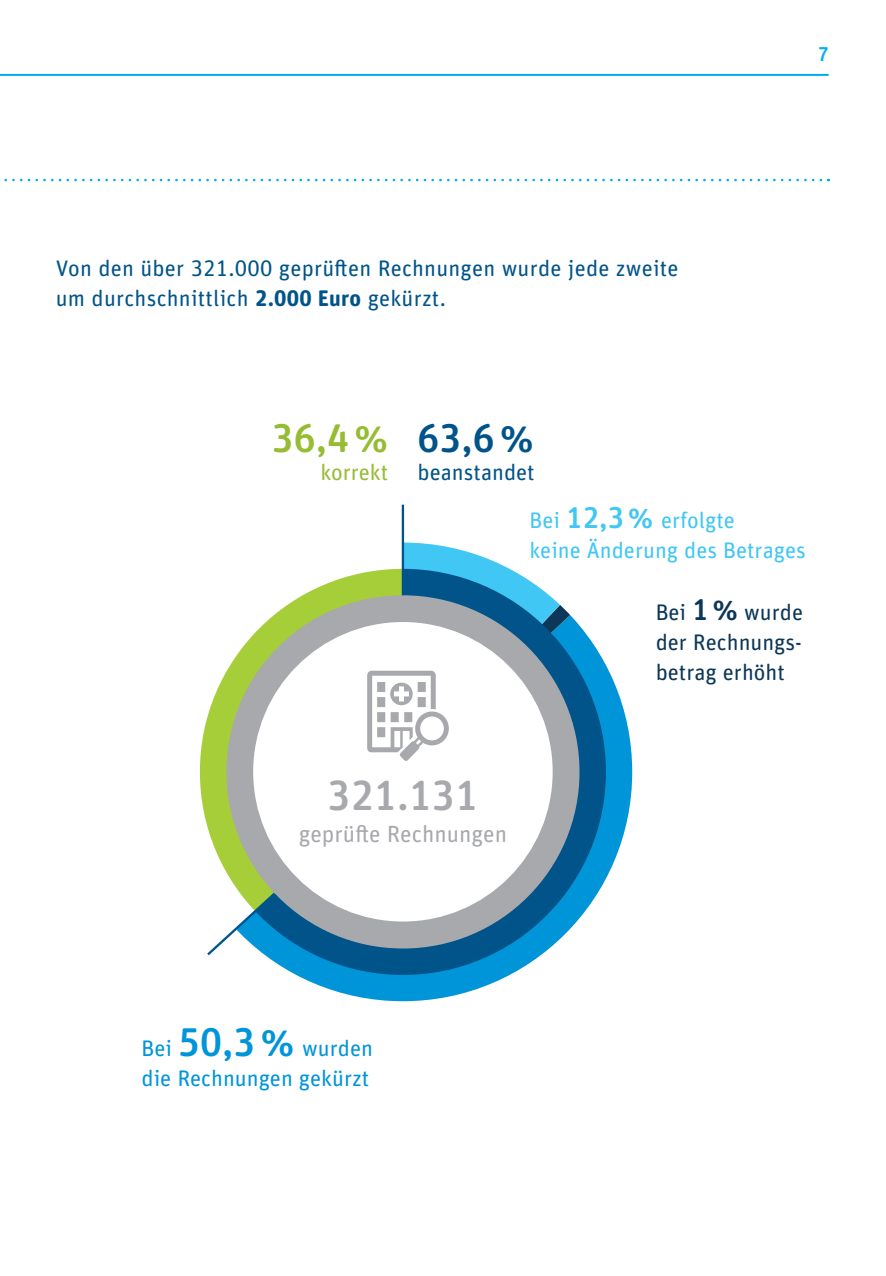
<style>
.page{position:relative;width:886px;height:1276px;background:#fff}
.page>*{position:absolute;margin:0;border:0;box-sizing:border-box;transform-origin:0 0}
.t1{font:500 42px "Unit Rounded Pro";color:#a8a9ad}
.t2{font:500 40px "Unit Rounded Pro";color:#01548a}
.t3{font:500 40px "Unit Rounded Pro";color:#96bc33}
.t4{font:23.5px "Unit Rounded Pro";color:#a8a9ad}
.Fließtext_9_5___14{font:22.5px/30px "Unit Rounded Pro";letter-spacing:.01em;color:#01548a}
.t5{font:22.5px "Unit Rounded Pro";color:#40c7f4}
.t6{font:22.5px/30px "Unit Rounded Pro";color:#0c3759;text-align:justify}
.t7{font:22.5px/30px "Unit Rounded Pro";color:#0095d9}
.t8{font:22.5px "Unit Rounded Pro";color:#96bc33}
.t9{font:500 20px "Unit Rounded OT";color:#00aeef}
.s1{font-weight:700}
.s2{font-weight:500;font-size:30px}
.s3{font-weight:500;font-size:40px}
</style>
<div class="page">
<svg style="left:296px;top:665px;width:336px;height:336px"></svg>
<svg style="left:200px;top:719px;width:7px;height:106px"></svg>
<svg style="left:207px;top:572px;width:399px;height:403px"></svg>
<hr style="left:0;top:74px;width:828px;height:2px;background:#00aeef">
<svg style="left:4px;top:179px;width:825px;height:2px"></svg>
<svg style="left:226px;top:595px;width:353px;height:353px;fill:#a8a9ad"></svg>
<div style="left:253px;top:622px;width:300px;height:299px;background:#fff;border-radius:50%"></div>
<svg style="left:367px;top:542px;width:216px;height:230px"></svg>
<hr style="left:402px;top:504px;width:2px;height:91px;background:#01548a">
<svg style="left:207px;top:890px;width:71px;height:67px"></svg>
<p class="t9" style="left:818px;top:42px;width:12px">7</p>
<p class="Fließtext_9_5___14" style="left:56px;top:252px;width:624px">Von den über 321.000 geprüften Rechnungen wurde jede zweite um durchschnittlich <span class="s1">2.000 Euro</span> gekürzt.</p>
<p class="t3" style="left:272px;top:410px;width:118px">36,4%</p>
<p class="t8" style="left:320px;top:457px;width:69px">korrekt</p>
<p class="t2" style="left:417px;top:410px;width:118px">63,6%</p>
<p class="Fließtext_9_5___14" style="left:417px;top:456px;width:119px">beanstandet</p>
<p class="t5" style="left:529px;top:505px;width:207px">Bei <span class="s2">12,3%</span> erfolgte</p>
<p class="t5" style="left:529px;top:535px;width:278px">keine Änderung des Betrages</p>
<p class="t6" style="left:656px;top:596px;width:149px">Bei <span class="s2">1%</span> wurde der Rechnungs&shy;betrag erhöht</p>
<p class="t1" style="left:327px;top:766px;width:152px">321.131</p>
<p class="t4" style="left:299px;top:817px;width:210px">geprüfte Rechnungen</p>
<p class="t7" style="left:141px;top:1031px;width:233px">Bei <span class="s3">50,3%</span> wurden die Rechnungen gekürzt</p>
</div>
